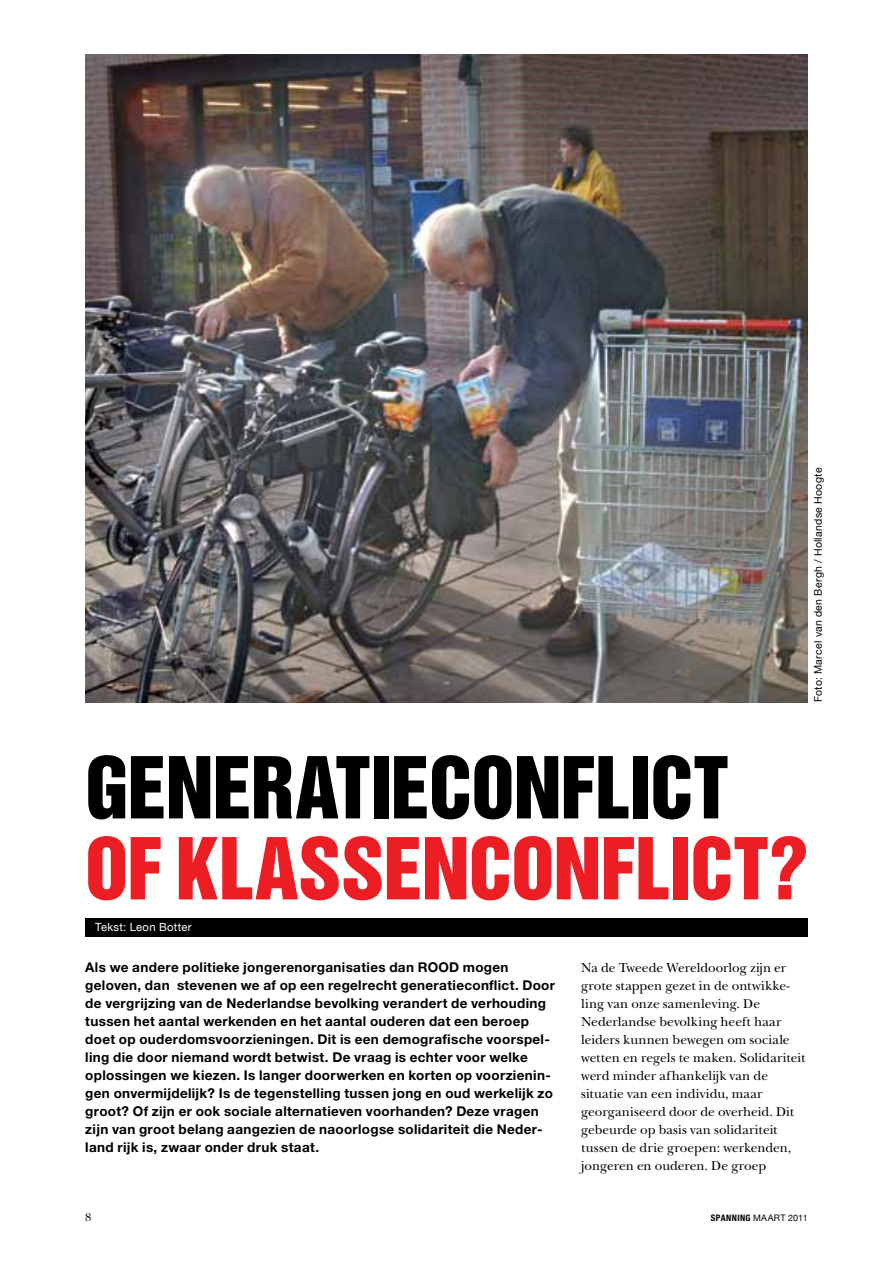
<style>
.page{position:relative;width:893px;height:1263px;background:#fff}
.page>*{position:absolute;margin:0;border:0;box-sizing:border-box;transform-origin:0 0}
.t1{font:78px "Helvetica Inserat LT Std";color:#ed1d24}
.t2{font:78px "Helvetica Inserat LT Std";color:#000}
.t3{font:700 13.5px/18px "Helvetica Neue LT Std";letter-spacing:.025em;color:#000}
.t4{font:13.5px/18px "New Baskerville Std";color:#000}
.t5{font:12px "New Baskerville Std";color:#000}
.t6{font:11.25px "Helvetica Neue";letter-spacing:.025em;color:#fff}
.t7{font:10.5px "Helvetica Neue";letter-spacing:.03em;color:#000}
.t8{font:9px "Helvetica Neue";letter-spacing:.035em;color:#000}
.s1{font-family:"Helvetica Neue LT Std";font-weight:700;font-stretch:condensed}
</style>
<div class="page">
<div style="left:85px;top:918px;width:723px;height:18px;background:#000"></div>
<img style="left:85px;top:54px;width:723px;height:648px">
<p class="t7" style="left:812px;top:702px;width:236px;rotate:-90deg">Foto: M arcel van den Bergh / Hollandse Hoogte</p>
<h1 class="t2" style="left:85px;top:741px;width:41px">GENERATIECON</h1>
<h1 class="t2" style="left:561px;top:741px;width:68px">FLICT</h1>
<h1 class="t1" style="left:85px;top:822px;width:134px">OF KLASSENCON</h1>
<h1 class="t1" style="left:601px;top:822px;width:68px">FLICT</h1>
<h1 class="t1" style="left:769px;top:822px;width:40px">?</h1>
<p class="t6" style="left:95px;top:920px;width:98px">Tekst: Leon Botter</p>
<p class="t3" style="left:85px;top:958px;width:471px">Als we andere politieke jongerenorganisaties dan ROOD mogen geloven, dan stevenen we af op een regelrecht generatieconflict. Door de vergrijzing van de Nederlandse bevolking verandert de verhouding tussen het aantal werkenden en het aantal ouderen dat een beroep doet op ouderdomsvoorzieningen. Dit is een demografische voorspel&shy;ling die door niemand wordt betwist. De vraag is echter voor welke oplossingen we kiezen. Is langer doorwerken en korten op voorzienin&shy;gen onvermijdelijk? Is de tegenstelling tussen jong en oud werkelijk zo groot? Of zijn er ook sociale alternatieven voorhanden? Deze vragen zijn van groot belang aangezien de naoorlogse solidariteit die Neder&shy;land rijk is, zwaar onder druk staat.</p>
<p class="t4" style="left:581px;top:959px;width:226px">Na de Tweede Wereldoorlog zijn er grote stappen gezet in de ontwikke&shy;ling van onze samenleving. De Nederlandse bevolking heeft haar leiders kunnen bewegen om sociale wetten en regels te maken. Solidariteit werd minder afhankelijk van de situatie van een individu, maar georganiseerd door de overheid. Dit gebeurde op basis van solidariteit tussen de drie groepen: werkenden, jongeren en ouderen. De groep</p>
<p class="t5" style="left:85px;top:1210px;width:8px">8</p>
<p class="t8" style="left:711px;top:1212px;width:98px"><span class="s1">SPANNING</span> maart 2011</p>
</div>
